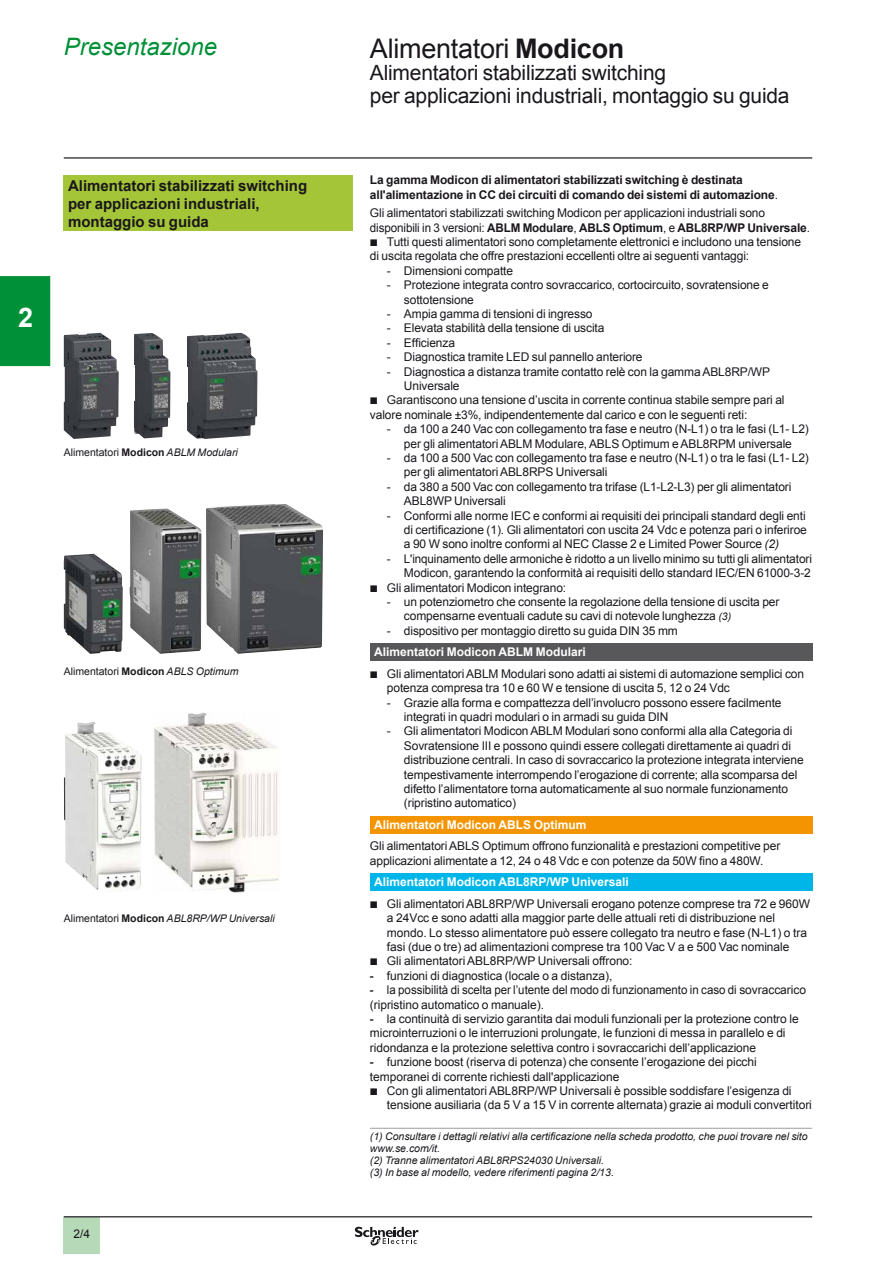
<style>
.page{position:relative;width:893px;height:1263px;background:#fff}
.page>*{position:absolute;margin:0;border:0;box-sizing:border-box;transform-origin:0 0}
.t1{font:27px "Arial";letter-spacing:-.01em;color:#1a171c}
.t2{font:700 27px "Arial";color:#fff}
.t3{font:italic 24px "Arial";color:#009037}
.t4{font:21px/22.5px "Arial";letter-spacing:-.01em;color:#1a171c}
.t5{font:700 15px/18px "Arial";color:#1a171c}
.t6{font:12px/14.4px "Arial";letter-spacing:-.01em;color:#1a171c}
.t7{font:700 12px/14.4px "Arial";letter-spacing:-.01em;color:#1a171c}
.t8{font:12px/14.4px "Arial";letter-spacing:-.01em;color:#1a171c;scale:.96 1}
.t9{font:700 12px "Arial";color:#fff}
.t10{font:italic 10.5px/12px "Arial";color:#1a171c}
.t11{font:10.5px "Arial";color:#1a171c}
.s1{font-weight:700}
.s2{font-style:italic}
.s3{font-style:normal}
.s4{font-weight:700;font-style:normal}
.s5{font-weight:400}
.s6{font-family:"Graph Schneider"}
.s7{font-style:italic;font-size:10.5px}
.s8{font-weight:700;color:#fff}
.s9{font-family:"Arial Rounded MT Pro";font-weight:700}
</style>
<div class="page">
<hr style="left:64px;top:157px;width:748px;height:2px;background:#1a171c">
<div style="left:64px;top:1217px;width:36px;height:37px;background:#b6d9b7"></div>
<hr style="left:64px;top:1216px;width:748px;height:1px;background:#1a171c">
<svg style="left:355px;top:1226px;width:64px;height:20px"></svg>
<div style="left:370px;top:643px;width:442px;height:18px;background:#58585a"></div>
<div style="left:370px;top:816px;width:442px;height:17px;background:#f39400"></div>
<div style="left:370px;top:873px;width:442px;height:17px;background:#00b6e8"></div>
<hr style="left:370px;top:1128px;width:442px;height:1px;background:#9c9e9f">
<div style="left:64px;top:175px;width:289px;height:56px;background:#a4c537"></div>
<img style="left:64px;top:333px;width:55px;height:106px">
<img style="left:187px;top:333px;width:70px;height:106px">
<img style="left:134px;top:333px;width:36px;height:105px">
<img style="left:206px;top:504px;width:117px;height:150px">
<img style="left:64px;top:554px;width:30px;height:92px">
<img style="left:153px;top:713px;width:127px;height:179px">
<img style="left:64px;top:722px;width:29px;height:145px">
<img style="left:130px;top:508px;width:72px;height:146px">
<div style="left:0;top:276px;width:50px;height:90px;background:#009037"></div>
<h1 class="t2" style="left:18px;top:300px;width:17px">2</h1>
<h2 class="t3" style="left:64px;top:31px;width:155px">Presentazione</h2>
<h1 class="t1" style="left:370px;top:30px;width:256px">Alimentatori <span class="s1">Modicon</span></h1>
<h3 class="t4" style="left:370px;top:62px;width:421px">Alimentatori stabilizzati switching<br>per applicazioni industriali, montaggio su guida</h3>
<p class="t5" style="left:68px;top:177px;width:241px">Alimentatori stabilizzati switching per applicazioni industriali, montaggio su guida</p>
<p class="t11" style="left:64px;top:445px;width:176px">Alimentatori <span class="s1">Modicon</span> <span class="s2">ABLM Modulari</span></p>
<p class="t11" style="left:64px;top:664px;width:176px">Alimentatori <span class="s1">Modicon</span> <span class="s2">ABLS Optimum</span></p>
<p class="t10" style="left:64px;top:912px;width:213px"><span class="s3">Alimentatori</span> <span class="s4">Modicon</span> ABL8RP/WP Universali</p>
<p class="t6" style="left:74px;top:1227px;width:18px">2/4</p>
<p class="t7" style="left:370px;top:173px;width:410px">La gamma Modicon di alimentatori stabilizzati switching è destinata all'alimentazione in CC dei circuiti di comando dei sistemi di automazione<span class="s5">.</span></p>
<p class="t6" style="left:370px;top:206px;width:442px">Gli alimentatori stabilizzati switching Modicon per applicazioni industriali sono disponibili in 3 versioni: <span class="s1">ABLM Modulare</span>, <span class="s1">ABLS Optimum</span>, e <span class="s1">ABL8RP/WP Universale</span>. <span class="s6">b</span> Tutti questi alimentatori sono completamente elettronici e includono una tensione di uscita regolata che offre prestazioni eccellenti oltre ai seguenti vantaggi:</p>
<p class="t6" style="left:387px;top:263px;width:128px">- Dimensioni compatte</p>
<p class="t6" style="left:404px;top:278px;width:366px;text-indent:-17px">- Protezione integrata contro sovraccarico, cortocircuito, sovratensione e sottotensione</p>
<p class="t6" style="left:387px;top:307px;width:207px">- Ampia gamma di tensioni di ingresso</p>
<p class="t6" style="left:387px;top:321px;width:219px">- Elevata stabilità della tensione di uscita</p>
<p class="t6" style="left:387px;top:335px;width:70px">- Efficienza</p>
<p class="t6" style="left:387px;top:350px;width:257px">- Diagnostica tramite LED sul pannello anteriore</p>
<p class="t6" style="left:387px;top:364px;width:385px">- Diagnostica a distanza tramite contatto relè con la gamma ABL8RP/WP</p>
<p class="t6" style="left:404px;top:379px;width:57px">Universale</p>
<p class="t6" style="left:370px;top:393px;width:416px"><span class="s6">b</span> Garantiscono una tensione d’uscita in corrente continua stabile sempre pari al</p>
<p class="t6" style="left:370px;top:407px;width:379px">valore nominale ±3%, indipendentemente dal carico e con le seguenti reti:</p>
<p class="t6" style="left:387px;top:422px;width:423px;text-align:center">- da 100 a 240 Vac con collegamento tra fase e neutro (N-L1) o tra le fasi (L1- L2) per gli alimentatori ABLM Modulare, ABLS Optimum e ABL8RPM universale</p>
<p class="t6" style="left:404px;top:451px;width:406px;text-indent:-17px">- da 100 a 500 Vac con collegamento tra fase e neutro (N-L1) o tra le fasi (L1- L2) per gli alimentatori ABL8RPS Universali</p>
<p class="t6" style="left:404px;top:479px;width:389px;text-indent:-17px">- da 380 a 500 Vac con collegamento tra trifase (L1-L2-L3) per gli alimentatori<br>ABL8WP Universali</p>
<p class="t6" style="left:404px;top:508px;width:404px;text-align:justify;text-indent:-17px">- Conformi alle norme IEC e conformi ai requisiti dei principali standard degli enti di certificazione (1). Gli alimentatori con uscita 24 Vdc e potenza pari o inferiroe a 90 W sono inoltre conformi al NEC Classe 2 e Limited Power Source <span class="s2">(2)</span></p>
<p class="t6" style="left:387px;top:551px;width:427px">- L'inquinamento delle armoniche è ridotto a un livello minimo su tutti gli alimentatori</p>
<p class="t6" style="left:404px;top:566px;width:408px">Modicon, garantendo la conformità ai requisiti dello standard IEC/EN 61000-3-2</p>
<p class="t6" style="left:370px;top:580px;width:198px"><span class="s6">b</span> Gli alimentatori Modicon integrano:</p>
<p class="t6" style="left:404px;top:595px;width:377px;text-indent:-17px">- un potenziometro che consente la regolazione della tensione di uscita per compensarne eventuali cadute su cavi di notevole lunghezza <span class="s7">(3)</span></p>
<p class="t6" style="left:387px;top:623px;width:292px">- dispositivo per montaggio diretto su guida DIN 35 mm</p>
<p class="t6" style="left:370px;top:641px;width:436px;line-height:21.5px;text-indent:4px"><span class="s8">Alimentatori Modicon ABLM Modulari<br></span><span class="s6">b</span> Gli alimentatori ABLM Modulari sono adatti ai sistemi di automazione semplici con</p>
<p class="t6" style="left:387px;top:681px;width:344px">potenza compresa tra 10 e 60 W e tensione di uscita 5, 12 o 24 Vdc</p>
<p class="t6" style="left:404px;top:695px;width:379px;text-indent:-17px">- Grazie alla forma e compattezza dell’involucro possono essere facilmente integrati in quadri modulari o in armadi su guida DIN</p>
<p class="t6" style="left:404px;top:724px;width:401px;text-indent:-17px">- Gli alimentatori Modicon ABLM Modulari sono conformi alla alla Categoria di Sovratensione III e possono quindi essere collegati direttamente ai quadri di distribuzione centrali. In caso di sovraccarico la protezione integrata interviene tempestivamente interrompendo l’erogazione di corrente; alla scomparsa del difetto l’alimentatore torna automaticamente al suo normale funzionamento (ripristino automatico)</p>
<p class="t9" style="left:374px;top:817px;width:214px">Alimentatori Modicon ABLS Optimum</p>
<p class="t6" style="left:370px;top:839px;width:412px">Gli alimentatori ABLS Optimum offrono funzionalità e prestazioni competitive per applicazioni alimentate a 12, 24 o 48 Vdc e con potenze da 50W fino a 480W.</p>
<p class="t6" style="left:370px;top:871px;width:442px;line-height:21.5px;text-indent:4px"><span class="s8">Alimentatori Modicon ABL8RP/WP Universali<br></span><span class="s6">b</span> Gli alimentatori ABL8RP/WP Universali erogano potenze comprese tra 72 e 960W</p>
<p class="t6" style="left:387px;top:911px;width:390px">a 24Vcc e sono adatti alla maggior parte delle attuali reti di distribuzione nel</p>
<p class="t6" style="left:387px;top:925px;width:422px">mondo. Lo stesso alimentatore può essere collegato tra neutro e fase (N-L1) o tra</p>
<p class="t6" style="left:387px;top:940px;width:404px">fasi (due o tre) ad alimentazioni comprese tra 100 Vac V a e 500 Vac nominale</p>
<p class="t6" style="left:370px;top:954px;width:264px"><span class="s6">b</span> Gli alimentatori ABL8RP/WP Universali offrono:</p>
<p class="t6" style="left:370px;top:968px;width:244px"><span class="s9">-</span> funzioni di diagnostica (locale o a distanza),</p>
<p class="t8" style="left:370px;top:983px;width:456px"><span class="s9">-</span> la possibilità di scelta per l’utente del modo di funzionamento in caso di sovraccarico (ripristino automatico o manuale).</p>
<p class="t6" style="left:370px;top:1012px;width:430px"><span class="s9">-</span> la continuità di servizio garantita dai moduli funzionali per la protezione contro le microinterruzioni o le interruzioni prolungate, le funzioni di messa in parallelo e di ridondanza e la protezione selettiva contro i sovraccarichi dell’applicazione</p>
<p class="t6" style="left:370px;top:1055px;width:388px"><span class="s9">-</span> funzione boost (riserva di potenza) che consente l’erogazione dei picchi</p>
<p class="t6" style="left:370px;top:1069px;width:251px">temporanei di corrente richiesti dall'applicazione</p>
<p class="t6" style="left:370px;top:1084px;width:423px"><span class="s6">b</span> Con gli alimentatori ABL8RP/WP Universali è possible soddisfare l’esigenza di</p>
<p class="t6" style="left:387px;top:1098px;width:426px">tensione ausiliaria (da 5 V a 15 V in corrente alternata) grazie ai moduli convertitori</p>
<p class="t10" style="left:370px;top:1130px;width:439px">(1) Consultare i dettagli relativi alla certificazione nella scheda prodotto, che puoi trovare nel sito www.se.com/it.<br>(2) Tranne alimentatori ABL8RPS24030 Universali.<br>(3) In base al modello, vedere riferimenti pagina 2/13.</p>
</div>
